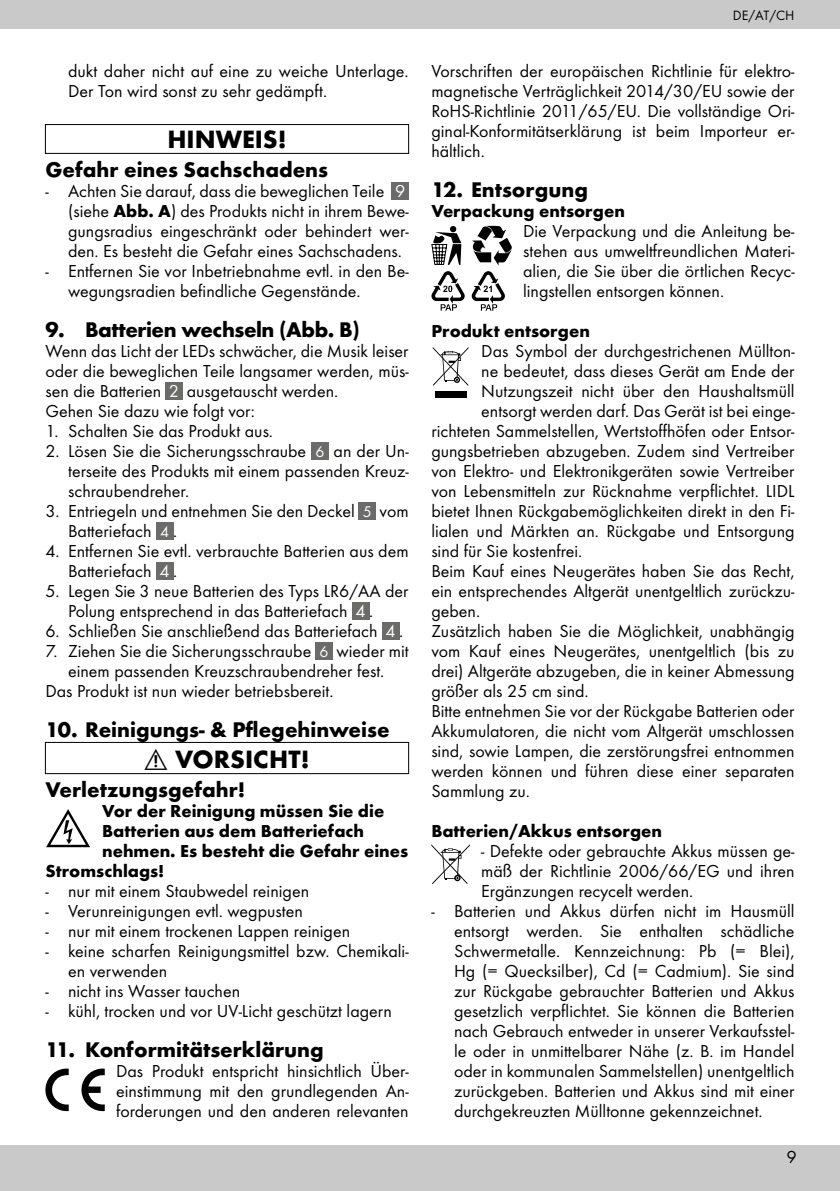
<style>
.page{position:relative;width:840px;height:1191px;background:#fff}
.page>*{position:absolute;margin:0;border:0;box-sizing:border-box;transform-origin:0 0}
.t1{font:700 26px "Futura TOT";color:#000}
.t2{font:700 22px "Futura TOT";color:#000}
.t3{font:700 22px "Futura TOT";letter-spacing:-.02em;color:#000}
.t4{font:18px/20px "Futura TOT Boo";color:#000}
.t5{font:700 18px "Futura TOT";color:#000}
.t6{font:16px "Futura LT Pro";color:#000}
.t7{font:14px "Futura TOT Boo";color:#000}
.s1{color:#fff}
.s2{font-family:"Futura TOT";font-weight:700}
.s3{font-size:16px;color:#fff}
</style>
<div class="page">
<div style="left:0;top:1145px;width:839px;height:46px;background:#c9c9c9"></div>
<div style="left:0;top:0;width:839px;height:29px;background:#c9c9c9"></div>
<div style="left:45px;top:124px;width:364px;height:30px;border:1px solid #000"></div>
<div style="left:45px;top:742px;width:364px;height:32px;border:1px solid #000"></div>
<div style="left:391px;top:182px;width:17px;height:17px;background:#6b6b6a"></div>
<div style="left:165px;top:382px;width:17px;height:17px;background:#6b6b6a"></div>
<div style="left:311px;top:442px;width:17px;height:17px;background:#6b6b6a"></div>
<div style="left:358px;top:502px;width:17px;height:17px;background:#6b6b6a"></div>
<div style="left:156px;top:522px;width:17px;height:17px;background:#6b6b6a"></div>
<div style="left:156px;top:562px;width:17px;height:17px;background:#6b6b6a"></div>
<div style="left:352px;top:602px;width:17px;height:17px;background:#6b6b6a"></div>
<div style="left:382px;top:622px;width:17px;height:17px;background:#6b6b6a"></div>
<div style="left:315px;top:642px;width:17px;height:17px;background:#6b6b6a"></div>
<svg style="left:46px;top:809px;width:44px;height:39px"></svg>
<svg style="left:45px;top:1068px;width:24px;height:43px"></svg>
<svg style="left:81px;top:1068px;width:24px;height:43px"></svg>
<svg style="left:449px;top:226px;width:7px;height:6px"></svg>
<svg style="left:431px;top:232px;width:30px;height:33px"></svg>
<svg style="left:431px;top:271px;width:33px;height:40px"></svg>
<svg style="left:471px;top:226px;width:40px;height:85px"></svg>
<div style="left:434px;top:391px;width:32px;height:7px;background:#000"></div>
<svg style="left:432px;top:347px;width:36px;height:39px"></svg>
<svg style="left:431px;top:844px;width:38px;height:40px"></svg>
<p class="t4" style="left:68px;top:61px;width:342px">dukt daher nicht auf eine zu weiche Unterlage.<br>Der Ton wird sonst zu sehr gedämpft.</p>
<h1 class="t1" style="left:167px;top:123px;width:121px">HINWEIS!</h1>
<p class="t2" style="left:45px;top:156px;width:284px">Gefahr eines Sachschadens</p>
<p class="t4" style="left:68px;top:181px;width:342px;text-indent:-23px">- Achten Sie darauf, dass die beweglichen Teile <span class="s1">9 </span>(siehe <span class="s2">Abb. A</span>) des Produkts nicht in ihrem Bewe&shy;gungsradius eingeschränkt oder behindert wer&shy;den. Es besteht die Gefahr eines Sachschadens.</p>
<p class="t4" style="left:68px;top:261px;width:342px;text-indent:-23px">- Entfernen Sie vor Inbetriebnahme evtl. in den Be&shy;wegungsradien befindliche Gegenstände.</p>
<p class="t3" style="left:45px;top:316px;width:316px">9. Batterien wechseln (Abb. B)</p>
<p class="t4" style="left:45px;top:341px;width:364px">Wenn das Licht der LEDs schwächer, die Musik leiser oder die beweglichen Teile langsamer werden, müs&shy;sen die Batterien <span class="s1">2</span> ausgetauscht werden.<br>Gehen Sie dazu wie folgt vor:</p>
<p class="t4" style="left:45px;top:421px;width:229px">1. Schalten Sie das Produkt aus.</p>
<p class="t4" style="left:68px;top:441px;width:342px;text-align:justify;text-indent:-23px">2. Lösen Sie die Sicherungsschraube <span class="s3">6</span> an der Un&shy;terseite des Produkts mit einem passenden Kreuz&shy;schraubendreher.</p>
<p class="t4" style="left:68px;top:501px;width:342px;text-indent:-23px">3. Entriegeln und entnehmen Sie den Deckel <span class="s3">5</span> vom<br>Batteriefach <span class="s3">4</span> .</p>
<p class="t4" style="left:68px;top:541px;width:342px;text-indent:-23px">4. Entfernen Sie evtl. verbrauchte Batterien aus dem<br>Batteriefach <span class="s1">4</span> .</p>
<p class="t4" style="left:68px;top:581px;width:342px;text-indent:-23px">5. Legen Sie 3 neue Batterien des Typs LR6/AA der<br>Polung entsprechend in das Batteriefach <span class="s1">4</span> .</p>
<p class="t4" style="left:45px;top:621px;width:359px">6. Schließen Sie anschließend das Batteriefach <span class="s1">4</span> .</p>
<p class="t4" style="left:45px;top:641px;width:364px">7. Ziehen Sie die Sicherungsschraube <span class="s3">6</span> wieder mit</p>
<p class="t4" style="left:68px;top:661px;width:317px">einem passenden Kreuzschraubendreher fest.</p>
<p class="t4" style="left:45px;top:681px;width:289px">Das Produkt ist nun wieder betriebsbereit.</p>
<p class="t2" style="left:45px;top:716px;width:345px">10. Reinigungs- &amp; Pflegehinweise</p>
<h1 class="t1" style="left:175px;top:743px;width:136px">VORSICHT!</h1>
<p class="t2" style="left:45px;top:776px;width:201px">Verletzungsgefahr!</p>
<p class="t5" style="left:102px;top:800px;width:283px">Vor der Reinigung müssen Sie die</p>
<p class="t5" style="left:102px;top:820px;width:263px">Batterien aus dem Batteriefach</p>
<p class="t5" style="left:102px;top:840px;width:307px">nehmen. Es besteht die Gefahr eines</p>
<p class="t5" style="left:45px;top:860px;width:120px">Stromschlags!</p>
<p class="t4" style="left:45px;top:881px;width:265px">- nur mit einem Staubwedel reinigen</p>
<p class="t4" style="left:45px;top:901px;width:259px">- Verunreinigungen evtl. wegpusten</p>
<p class="t4" style="left:45px;top:921px;width:306px">- nur mit einem trockenen Lappen reinigen</p>
<p class="t4" style="left:68px;top:941px;width:342px;text-indent:-23px">- keine scharfen Reinigungsmittel bzw. Chemikali&shy;en verwenden</p>
<p class="t4" style="left:45px;top:981px;width:196px">- nicht ins Wasser tauchen</p>
<p class="t4" style="left:45px;top:1001px;width:348px">- kühl, trocken und vor UV-Licht geschützt lagern</p>
<p class="t2" style="left:45px;top:1036px;width:280px">11. Konformitätserklärung</p>
<p class="t4" style="left:116px;top:1061px;width:294px;text-align:justify">Das Produkt entspricht hinsichtlich Über&shy;einstimmung mit den grundlegenden An&shy;forderungen und den anderen relevanten</p>
<p class="t7" style="left:732px;top:7px;width:63px">DE/AT/CH</p>
<p class="t4" style="left:431px;top:61px;width:364px;text-align:justify">Vorschriften der europäischen Richtlinie für elektro&shy;magnetische Verträglichkeit 2014/30/EU sowie der RoHS-Richtlinie 2011/65/EU. Die vollständige Ori&shy;ginal-Konformitätserklärung ist beim Importeur er&shy;hältlich.</p>
<p class="t2" style="left:431px;top:176px;width:158px">12. Entsorgung</p>
<p class="t5" style="left:431px;top:200px;width:195px">Verpackung entsorgen</p>
<p class="t4" style="left:523px;top:221px;width:273px;text-align:justify">Die Verpackung und die Anleitung be&shy;stehen aus umweltfreundlichen Materi&shy;alien, die Sie über die örtlichen Recyc&shy;lingstellen entsorgen können.</p>
<p class="t5" style="left:431px;top:320px;width:160px">Produkt entsorgen</p>
<p class="t4" style="left:481px;top:341px;width:314px">Das Symbol der durchgestrichenen Müllton-</p>
<p class="t4" style="left:481px;top:361px;width:314px">ne bedeutet, dass dieses Gerät am Ende der</p>
<p class="t4" style="left:481px;top:381px;width:314px">Nutzungszeit nicht über den Haushaltsmüll</p>
<p class="t4" style="left:481px;top:401px;width:314px">entsorgt werden darf. Das Gerät ist bei einge-</p>
<p class="t4" style="left:431px;top:421px;width:364px">richteten Sammelstellen, Wertstoffhöfen oder Entsor-</p>
<p class="t4" style="left:431px;top:441px;width:364px">gungsbetrieben abzugeben. Zudem sind Vertreiber</p>
<p class="t4" style="left:431px;top:461px;width:364px">von Elektro- und Elektronikgeräten sowie Vertreiber</p>
<p class="t4" style="left:431px;top:481px;width:364px">von Lebensmitteln zur Rücknahme verpflichtet. LIDL</p>
<p class="t4" style="left:431px;top:501px;width:364px">bietet Ihnen Rückgabemöglichkeiten direkt in den Fi-</p>
<p class="t4" style="left:431px;top:521px;width:364px">lialen und Märkten an. Rückgabe und Entsorgung</p>
<p class="t4" style="left:431px;top:541px;width:152px">sind für Sie kostenfrei.</p>
<p class="t4" style="left:431px;top:561px;width:364px">Beim Kauf eines Neugerätes haben Sie das Recht,</p>
<p class="t4" style="left:431px;top:581px;width:364px">ein entsprechendes Altgerät unentgeltlich zurückzu-</p>
<p class="t4" style="left:431px;top:601px;width:50px">geben.</p>
<p class="t4" style="left:431px;top:621px;width:364px">Zusätzlich haben Sie die Möglichkeit, unabhängig</p>
<p class="t4" style="left:431px;top:641px;width:364px">vom Kauf eines Neugerätes, unentgeltlich (bis zu</p>
<p class="t4" style="left:431px;top:661px;width:364px">drei) Altgeräte abzugeben, die in keiner Abmessung</p>
<p class="t4" style="left:431px;top:681px;width:159px">größer als 25 cm sind.</p>
<p class="t4" style="left:431px;top:701px;width:364px">Bitte entnehmen Sie vor der Rückgabe Batterien oder</p>
<p class="t4" style="left:431px;top:721px;width:364px">Akkumulatoren, die nicht vom Altgerät umschlossen</p>
<p class="t4" style="left:431px;top:741px;width:364px">sind, sowie Lampen, die zerstörungsfrei entnommen</p>
<p class="t4" style="left:431px;top:761px;width:364px">werden können und führen diese einer separaten</p>
<p class="t4" style="left:431px;top:781px;width:100px">Sammlung zu.</p>
<p class="t5" style="left:431px;top:819px;width:232px">Batterien/Akkus entsorgen</p>
<p class="t4" style="left:481px;top:841px;width:314px;text-align:justify">- Defekte oder gebrauchte Akkus müssen ge&shy;mäß der Richtlinie 2006/66/EG und ihren Ergänzungen recycelt werden.</p>
<p class="t4" style="left:454px;top:901px;width:342px;text-align:justify;text-indent:-23px">- Batterien und Akkus dürfen nicht im Hausmüll entsorgt werden. Sie enthalten schädliche Schwermetalle. Kennzeichnung: Pb (= Blei), Hg (= Quecksilber), Cd (= Cadmium). Sie sind zur Rückgabe gebrauchter Batterien und Akkus gesetzlich verpflichtet. Sie können die Batterien nach Gebrauch entweder in unserer Verkaufsstel&shy;le oder in unmittelbarer Nähe (z. B. im Handel oder in kommunalen Sammelstellen) unentgeltlich zurückgeben. Batterien und Akkus sind mit einer durchgekreuzten Mülltonne gekennzeichnet.</p>
<p class="t6" style="left:786px;top:1146px;width:11px">9</p>
</div>
